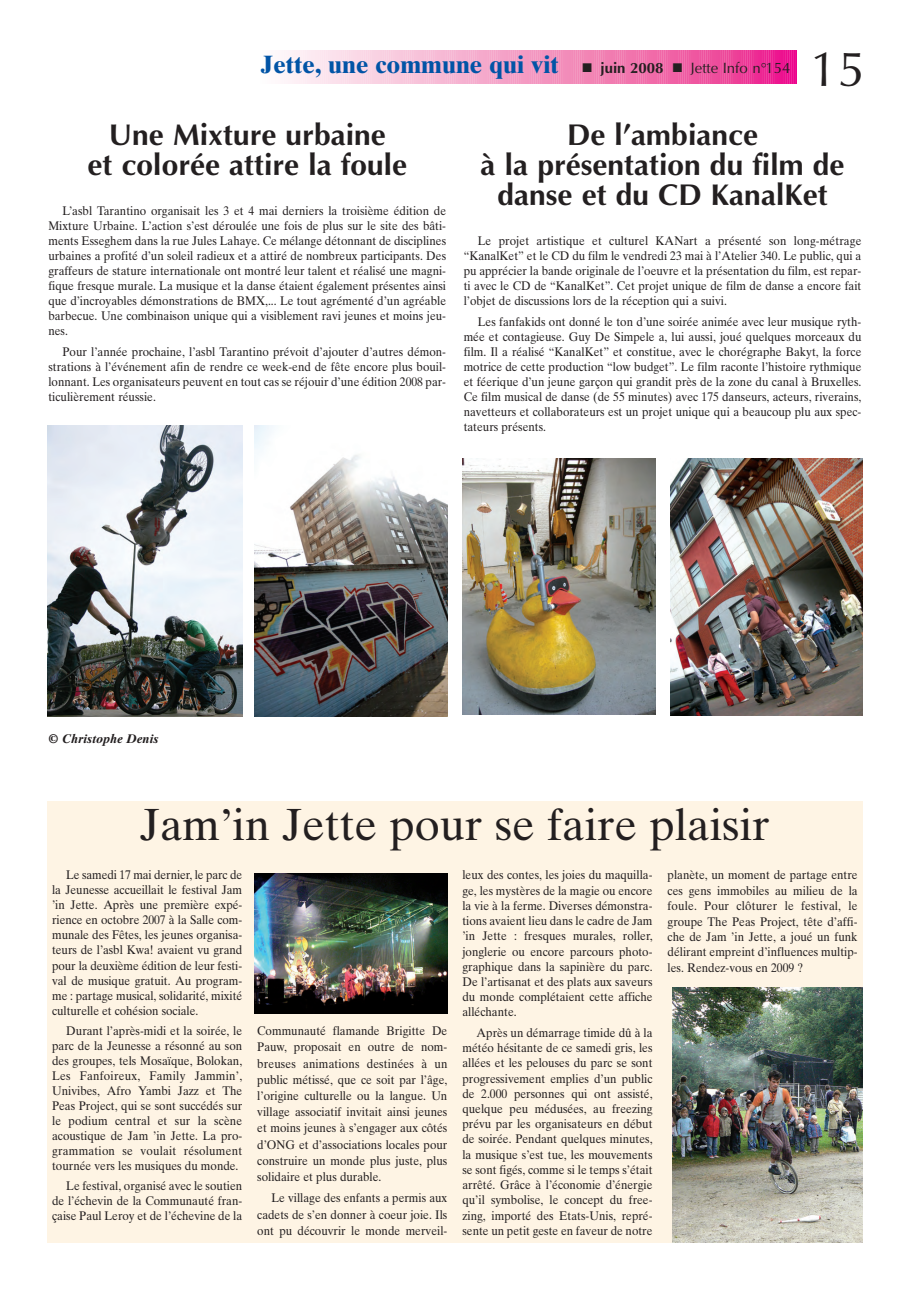
<style>
.page{position:relative;width:922px;height:1294px;background:#fff}
.page>*{position:absolute;margin:0;border:0;box-sizing:border-box;transform-origin:0 0}
.t1{font:49.25px "Optima";color:#231f20}
.t2{font:45px "Times Ten";color:#231f20}
.t3{font:700 30px/30px "Optima";color:#231f20;text-align:center}
.t4{font:700 25px "Times Ten";color:#0154a6}
.t5{font:12.5px/15px "Times Ten";color:#231f20;text-align:justify;scale:.92 1}
.t6{font:italic 700 12.5px "Times Ten";color:#231f20}
.s1{color:#231f20}
.s2{font-family:"Optima";font-size:15px;color:#231f20}
.s3{font-family:"Optima";font-weight:400;font-size:15px;color:#231f20}
</style>
<div class="page">
<img style="left:47px;top:50px;width:816px;height:1193px">
<h3 class="t4" style="left:261px;top:56px;width:531px">Jette, une commune qui vit <span class="s1">■</span> <span class="s2">juin 2008</span> <span class="s1">■</span> <span class="s3">Jette Info n°154</span></h3>
<h1 class="t1" style="left:810px;top:48px;width:56px">15</h1>
<h3 class="t3" style="left:87px;top:122px;width:321px">Une Mixture urbaine<br>et colorée attire la foule</h3>
<p class="t5" style="left:48px;top:205px;width:434px;text-indent:14px">L’asbl Tarantino organisait les 3 et 4 mai derniers la troisième édition de Mixture Urbaine. L’action s’est déroulée une fois de plus sur le site des bâti&shy;ments Esseghem dans la rue Jules Lahaye. Ce mélange détonnant de disciplines urbaines a profité d’un soleil radieux et a attiré de nombreux participants. Des graffeurs de stature internationale ont montré leur talent et réalisé une magni&shy;fique fresque murale. La musique et la danse étaient également présentes ainsi que d’incroyables démonstrations de BMX,... Le tout agrémenté d’un agréable barbecue. Une combinaison unique qui a visiblement ravi jeunes et moins jeu&shy;nes.</p>
<p class="t5" style="left:48px;top:345px;width:434px;text-indent:14px">Pour l’année prochaine, l’asbl Tarantino prévoit d’ajouter d’autres démon&shy;strations à l’événement afin de rendre ce week-end de fête encore plus bouil&shy;lonnant. Les organisateurs peuvent en tout cas se réjouir d’une édition 2008 par&shy;ticulièrement réussie.</p>
<h3 class="t3" style="left:480px;top:122px;width:365px">De l’ambiance<br>à la présentation du film de danse et du CD KanalKet</h3>
<p class="t5" style="left:463px;top:235px;width:434px;text-indent:14px">Le projet artistique et culturel KANart a présenté son long-métrage “KanalKet” et le CD du film le vendredi 23 mai à l’Atelier 340. Le public, qui a pu apprécier la bande originale de l’oeuvre et la présentation du film, est repar&shy;ti avec le CD de “KanalKet”. Cet projet unique de film de danse a encore fait l’objet de discussions lors de la réception qui a suivi.</p>
<p class="t5" style="left:463px;top:315px;width:434px;text-indent:14px">Les fanfakids ont donné le ton d’une soirée animée avec leur musique ryth&shy;mée et contagieuse. Guy De Simpele a, lui aussi, joué quelques morceaux du film. Il a réalisé “KanalKet” et constitue, avec le chorégraphe Bakyt, la force motrice de cette production “low budget”. Le film raconte l’histoire rythmique et féerique d’un jeune garçon qui grandit près de la zone du canal à Bruxelles.<br>Ce film musical de danse (de 55 minutes) avec 175 danseurs, acteurs, riverains, navetteurs et collaborateurs est un projet unique qui a beaucoup plu aux spec&shy;tateurs présents.</p>
<p class="t6" style="left:48px;top:733px;width:111px">© Christophe Denis</p>
<h2 class="t2" style="left:140px;top:807px;width:631px">Jam’in Jette pour se faire plaisir</h2>
<p class="t5" style="left:52px;top:868px;width:208px;text-indent:14px">Le samedi 17 mai dernier, le parc de la Jeunesse accueillait le festival Jam ’in Jette. Après une première expé&shy;rience en octobre 2007 à la Salle com&shy;munale des Fêtes, les jeunes organisa&shy;teurs de l’asbl Kwa! avaient vu grand pour la deuxième édition de leur festi&shy;val de musique gratuit. Au program&shy;me : partage musical, solidarité, mixité culturelle et cohésion sociale.</p>
<p class="t5" style="left:52px;top:1024px;width:208px;text-indent:14px">Durant l’après-midi et la soirée, le parc de la Jeunesse a résonné au son des groupes, tels Mosaïque, Bolokan, Les Fanfoireux, Family Jammin’, Univibes, Afro Yambi Jazz et The Peas Project, qui se sont succédés sur le podium central et sur la scène acoustique de Jam ’in Jette. La pro&shy;grammation se voulait résolument tournée vers les musiques du monde.</p>
<p class="t5" style="left:52px;top:1179px;width:208px;text-indent:14px">Le festival, organisé avec le soutien de l’échevin de la Communauté fran&shy;çaise Paul Leroy et de l’échevine de la</p>
<p class="t5" style="left:257px;top:1023px;width:208px;line-height:16.1px">Communauté flamande Brigitte De Pauw, proposait en outre de nom&shy;breuses animations destinées à un public métissé, que ce soit par l’âge, l’origine culturelle ou la langue. Un village associatif invitait ainsi jeunes et moins jeunes à s’engager aux côtés d’ONG et d’associations locales pour construire un monde plus juste, plus solidaire et plus durable.</p>
<p class="t5" style="left:257px;top:1191px;width:208px;line-height:16.1px;text-indent:14px">Le village des enfants a permis aux cadets de s’en donner à coeur joie. Ils ont pu découvrir le monde merveil-</p>
<p class="t5" style="left:462px;top:868px;width:208px">leux des contes, les joies du maquilla&shy;ge, les mystères de la magie ou encore la vie à la ferme. Diverses démonstra&shy;tions avaient lieu dans le cadre de Jam ’in Jette : fresques murales, roller, jonglerie ou encore parcours photo&shy;graphique dans la sapinière du parc.<br>De l’artisanat et des plats aux saveurs du monde complétaient cette affiche alléchante.</p>
<p class="t5" style="left:462px;top:1026px;width:208px;text-indent:14px">Après un démarrage timide dû à la météo hésitante de ce samedi gris, les allées et les pelouses du parc se sont progressivement emplies d’un public de 2.000 personnes qui ont assisté, quelque peu médusées, au freezing prévu par les organisateurs en début de soirée. Pendant quelques minutes, la musique s’est tue, les mouvements se sont figés, comme si le temps s’était arrêté. Grâce à l’économie d’énergie qu’il symbolise, le concept du free&shy;zing, importé des Etats-Unis, repré&shy;sente un petit geste en faveur de notre</p>
<p class="t5" style="left:667px;top:868px;width:208px;line-height:15.4px">planète, un moment de partage entre ces gens immobiles au milieu de la foule. Pour clôturer le festival, le groupe The Peas Project, tête d’affi&shy;che de Jam ’in Jette, a joué un funk délirant empreint d’influences multip&shy;les. Rendez-vous en 2009 ?</p>
</div>
